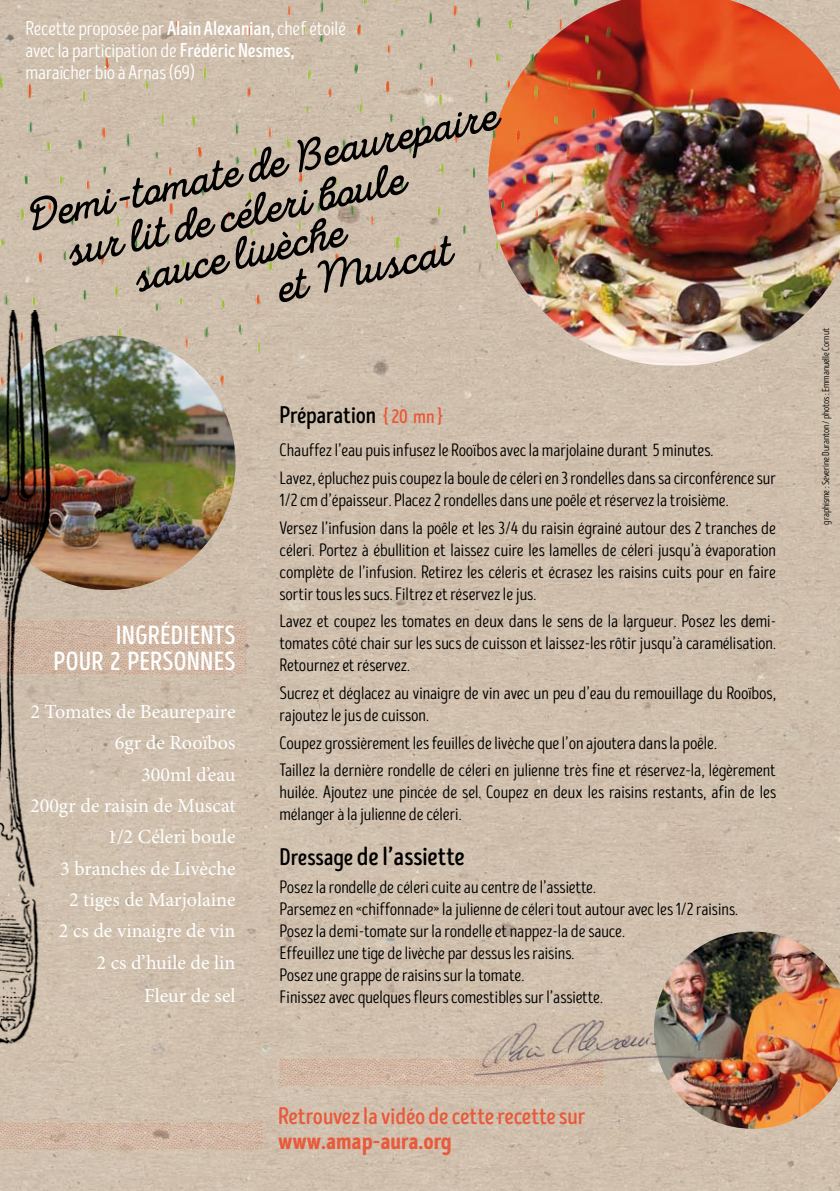
<style>
.page{position:relative;width:840px;height:1191px;background:#fff}
.page>*{position:absolute;margin:0;border:0;box-sizing:border-box;transform-origin:0 0}
.t1{font:italic 44px/42.4px "Intro Script B Base";color:#000}
.t2{font:26.2px/26px "Intro Head B Base";letter-spacing:.01em;color:#fff;text-align:right}
.t3{font:26.2px "Intro Head B Base";letter-spacing:-.005em;color:#000}
.t4{font:24px "Intro Head B Base";letter-spacing:-.01em;color:#e85a3b}
.t5{font:24px "Intro Head B Base";letter-spacing:-.015em;color:#000}
.t6{font:24px "Intro Head H Base";color:#e85a3b}
.t7{font:20px/31.4px "Minion Pro";color:#fff;text-align:right}
.t8{font:20px/22px "Intro Head R Base";letter-spacing:-.01em;color:#fff}
.t9{font:18px/22px "Intro Head R Base";color:#000}
.t10{font:10px "Intro Head R Base";letter-spacing:-.01em;color:#000}
.s1{font-family:"Intro Head B Base"}
.s2{font-size:20px;color:#e85a3b}
.s3{font-size:24px}
</style>
<div class="page">
<img style="left:0;top:351px;width:839px;height:840px">
<img style="left:0;top:0;width:279px;height:473px">
<img style="left:488px;top:0;width:351px;height:366px">
<img style="left:653px;top:931px;width:186px;height:197px">
<img style="left:52px;top:335px;width:183px;height:255px">
<img style="left:0;top:310px;width:52px;height:735px">
<img style="left:279px;top:0;width:342px;height:351px">
<img style="left:450px;top:1015px;width:252px;height:65px">
<svg style="left:279px;top:1058px;width:324px;height:27px;background:#cebcab"></svg>
<svg style="left:0;top:1123px;width:262px;height:27px;background:#cfbfac"></svg>
<svg style="left:4px;top:620px;width:242px;height:54px;background:#c8baa7"></svg>
<p class="t8" style="left:26px;top:18px;width:322px">Recette proposée par <span class="s1">Alain Alexanian,</span> chef étoilé avec la participation de <span class="s1">Frédéric Nesmes, </span>maraîcher bio à Arnas (69)</p>
<h1 class="t1" style="left:17px;top:196px;width:485px;rotate:-12deg">Demi-tomate de Beaurepaire</h1>
<h1 class="t1" style="left:60px;top:231px;width:346px;rotate:-12deg">sur lit de céleri boule</h1>
<h1 class="t1" style="left:260px;top:228px;width:179px;text-indent:-136px;rotate:-13deg">sauce livèche<br>et Muscat</h1>
<h2 class="t2" style="left:54px;top:622px;width:183px">Ingrédi ents<br>pour 2 personnes</h2>
<p class="t7" style="left:30px;top:696px;width:207px">2 Tomates de Beaurepaire<br>6gr de Rooïbos<br>300ml d’eau<br>200gr de raisin de Muscat<br>1/2 Céleri boule<br>3 branches de Livèche<br>2 tiges de Marjolaine<br>2 cs de vinaigre de vin<br>2 cs d’huile de lin</p>
<p class="t7" style="left:144px;top:980px;width:93px">Fleur de sel</p>
<h3 class="t5" style="left:279px;top:401px;width:165px">Préparation <span class="s2">{ 20 mn }</span></h3>
<p class="t9" style="left:279px;top:437px;width:497px;line-height:27.6px">Chauffez l’eau puis infusez le Rooïbos avec la marjolaine durant 5 minutes.<br>Lavez, épluchez puis coupez la boule de céleri en 3 rondelles dans sa circonférence sur</p>
<p class="t9" style="left:279px;top:486px;width:498px;line-height:27.6px">1/2 cm d’épaisseur. Placez 2 rondelles dans une poêle et réservez la troisième.<br>Versez l’infusion dans la poêle et les 3/4 du raisin égrainé autour des 2 tranches de</p>
<p class="t9" style="left:279px;top:539px;width:498px;text-align:justify">céleri. Portez à ébullition et laissez cuire les lamelles de céleri jusqu’à évaporation complète de l’infusion. Retirez les céleris et écrasez les raisins cuits pour en faire sortir tous les sucs. Filtrez et réservez le jus.</p>
<p class="t9" style="left:279px;top:611px;width:498px;text-align:justify">Lavez et coupez les tomates en deux dans le sens de la largueur. Posez les demi&shy;tomates côté chair sur les sucs de cuisson et laissez-les rôtir jusqu’à caramélisation.<br>Retournez et réservez.</p>
<p class="t9" style="left:279px;top:682px;width:497px">Sucrez et déglacez au vinaigre de vin avec un peu d’eau du remouillage du Rooïbos, rajoutez le jus de cuisson.</p>
<p class="t9" style="left:279px;top:729px;width:497px;line-height:27.6px">Coupez grossièrement les feuilles de livèche que l’on ajoutera dans la poêle.<br>Taillez la dernière rondelle de céleri en julienne très fine et réservez-la, légèrement</p>
<p class="t9" style="left:279px;top:782px;width:498px">huilée. Ajoutez une pincée de sel. Coupez en deux les raisins restants, afin de les mélanger à la julienne de céleri.</p>
<h2 class="t3" style="left:279px;top:841px;width:187px"><span class="s3">Dressage</span> de l’assiette</h2>
<p class="t9" style="left:279px;top:876px;width:459px">Posez la rondelle de céleri cuite au centre de l’assiette.<br>Parsemez en «chiffonnade» la julienne de céleri tout autour avec les 1/2 raisins.<br>Posez la demi-tomate sur la rondelle et nappez-la de sauce.<br>Effeuillez une tige de livèche par dessus les raisins.<br>Posez une grappe de raisins sur la tomate.<br>Finissez avec quelques fleurs comestibles sur l’assiette.</p>
<h3 class="t4" style="left:278px;top:1101px;width:309px">Retrouvez la vidéo de cette recette sur</h3>
<h3 class="t6" style="left:278px;top:1126px;width:175px">www.amap-aura.org</h3>
<p class="t10" style="left:819px;top:524px;width:198px;rotate:-90deg">graphisme : Séverine Duranton / photos : Emmanuelle Cornut</p>
</div>
